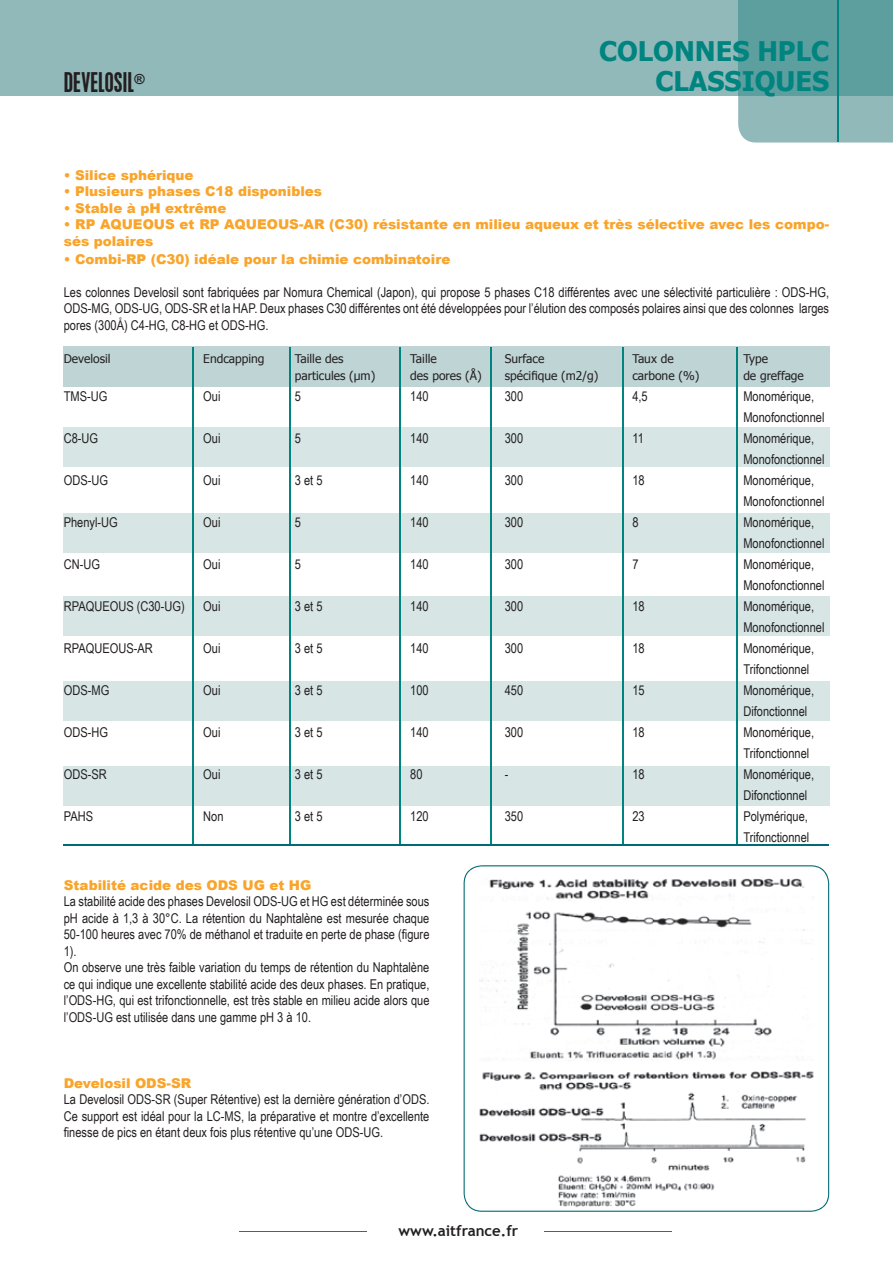
<style>
.page{position:relative;width:893px;height:1263px;background:#fff}
.page>*{position:absolute;margin:0;border:0;box-sizing:border-box;transform-origin:0 0}
.t1{font:700 27px "Tahoma";color:#008480}
.t2{font:condensed 24px "Placard";letter-spacing:.01em;color:#231f20}
.t3{font:700 15px "Trebuchet MS";color:#231f20}
.t4{font:13.5px/16.5px "Arial Narrow";color:#231f20}
.t5{font:900 13.5px/16.5px "Arial";color:#f9a42a}
.t6{font:12px "Tahoma";color:#231f20}
</style>
<div class="page">
<div style="left:0;top:0;width:738px;height:95px;background:#92b9ba"></div>
<hr style="left:239px;top:1231px;width:128px;height:1px;background:#008480">
<hr style="left:544px;top:1231px;width:128px;height:1px;background:#008480">
<div style="left:738px;top:95px;width:155px;height:48px;background:#92b9ba"></div>
<div style="left:738px;top:0;width:155px;height:95px;background:#5c9f9e"></div>
<hr style="left:837px;top:0;width:1px;height:142px;background:#008480">
<div style="left:64px;top:428px;width:766px;height:39px;background:#d7e5e5"></div>
<div style="left:64px;top:514px;width:766px;height:39px;background:#d7e5e5"></div>
<div style="left:64px;top:596px;width:766px;height:40px;background:#d7e5e5"></div>
<div style="left:64px;top:681px;width:766px;height:39px;background:#d7e5e5"></div>
<div style="left:64px;top:767px;width:766px;height:39px;background:#d7e5e5"></div>
<div style="left:63px;top:346px;width:766px;height:41px;background:#bfd4d5"></div>
<hr style="left:736px;top:347px;width:1px;height:497px;background:#008480">
<hr style="left:622px;top:347px;width:1px;height:497px;background:#008480">
<hr style="left:490px;top:347px;width:2px;height:497px;background:#008480">
<hr style="left:400px;top:347px;width:1px;height:497px;background:#008480">
<hr style="left:289px;top:347px;width:1px;height:497px;background:#008480">
<hr style="left:193px;top:347px;width:1px;height:497px;background:#008480">
<hr style="left:64px;top:845px;width:765px;height:1px;background:#006b73">
<svg style="left:464px;top:865px;width:365px;height:347px"></svg>
<img style="left:477px;top:1070px;width:339px;height:137px">
<h1 class="t1" style="left:599px;top:33px;width:232px">COLONNES HPLC</h1>
<h2 class="t2" style="left:64px;top:68px;width:82px">DEVELOSIL<sup>®</sup></h2>
<h1 class="t1" style="left:655px;top:63px;width:175px">CLASSIQUES</h1>
<p class="t5" style="left:64px;top:166px;width:131px">• Silice sphérique</p>
<p class="t5" style="left:64px;top:183px;width:260px">• Plusieurs phases C18 disponibles</p>
<p class="t5" style="left:64px;top:199px;width:164px">• Stable à pH extrême</p>
<p class="t5" style="left:64px;top:216px;width:767px">• RP AQUEOUS et RP AQUEOUS-AR (C30) résistante en milieu aqueux et très sélective avec les compo&shy;sés polaires</p>
<p class="t5" style="left:64px;top:250px;width:388px">• Combi-RP (C30) idéale pour la chimie combinatoire</p>
<p class="t4" style="left:64px;top:283px;width:767px;text-align:justify">Les colonnes Develosil sont fabriquées par Nomura Chemical (Japon), qui propose 5 phases C18 différentes avec une sélectivité particulière : ODS-HG, ODS-MG, ODS-UG, ODS-SR et la HAP. Deux phases C30 différentes ont été développées pour l’élution des composés polaires ainsi que des colonnes larges pores (300Å) C4-HG, C8-HG et ODS-HG.</p>
<p class="t6" style="left:64px;top:351px;width:48px">Develosil</p>
<p class="t6" style="left:203px;top:351px;width:63px">Endcapping</p>
<p class="t6" style="left:295px;top:351px;width:50px">Taille des</p>
<p class="t6" style="left:410px;top:351px;width:28px">Taille</p>
<p class="t6" style="left:505px;top:351px;width:41px">Surface</p>
<p class="t6" style="left:632px;top:351px;width:43px">Taux de</p>
<p class="t6" style="left:743px;top:351px;width:26px">Type</p>
<p class="t6" style="left:295px;top:367px;width:82px">particules (µm)</p>
<p class="t6" style="left:410px;top:367px;width:73px">des pores (Å)</p>
<p class="t6" style="left:505px;top:367px;width:95px">spécifique (m2/g)</p>
<p class="t6" style="left:632px;top:367px;width:68px">carbone (%)</p>
<p class="t6" style="left:743px;top:367px;width:62px">de greffage</p>
<p class="t4" style="left:64px;top:387px;width:45px">TMS-UG</p>
<p class="t4" style="left:203px;top:387px;width:19px">Oui</p>
<p class="t4" style="left:295px;top:387px;width:8px">5</p>
<p class="t4" style="left:410px;top:387px;width:20px">140</p>
<p class="t4" style="left:505px;top:387px;width:20px">300</p>
<p class="t4" style="left:632px;top:387px;width:17px">4,5</p>
<p class="t4" style="left:743px;top:385px;width:83px;line-height:21px">Monomérique,<br>Monofonctionnel</p>
<p class="t4" style="left:64px;top:429px;width:36px">C8-UG</p>
<p class="t4" style="left:203px;top:429px;width:19px">Oui</p>
<p class="t4" style="left:295px;top:429px;width:8px">5</p>
<p class="t4" style="left:410px;top:429px;width:20px">140</p>
<p class="t4" style="left:505px;top:429px;width:20px">300</p>
<p class="t4" style="left:632px;top:429px;width:13px">11</p>
<p class="t4" style="left:743px;top:427px;width:83px;line-height:21px">Monomérique,<br>Monofonctionnel</p>
<p class="t4" style="left:64px;top:471px;width:46px">ODS-UG</p>
<p class="t4" style="left:203px;top:471px;width:19px">Oui</p>
<p class="t4" style="left:295px;top:471px;width:29px">3 et 5</p>
<p class="t4" style="left:410px;top:471px;width:20px">140</p>
<p class="t4" style="left:505px;top:471px;width:20px">300</p>
<p class="t4" style="left:632px;top:471px;width:14px">18</p>
<p class="t4" style="left:743px;top:469px;width:83px;line-height:21px">Monomérique,<br>Monofonctionnel</p>
<p class="t4" style="left:64px;top:513px;width:56px">Phenyl-UG</p>
<p class="t4" style="left:203px;top:513px;width:19px">Oui</p>
<p class="t4" style="left:295px;top:513px;width:8px">5</p>
<p class="t4" style="left:410px;top:513px;width:20px">140</p>
<p class="t4" style="left:505px;top:513px;width:20px">300</p>
<p class="t4" style="left:632px;top:513px;width:8px">8</p>
<p class="t4" style="left:743px;top:511px;width:83px;line-height:21px">Monomérique,<br>Monofonctionnel</p>
<p class="t4" style="left:64px;top:555px;width:38px">CN-UG</p>
<p class="t4" style="left:203px;top:555px;width:19px">Oui</p>
<p class="t4" style="left:295px;top:555px;width:8px">5</p>
<p class="t4" style="left:410px;top:555px;width:20px">140</p>
<p class="t4" style="left:505px;top:555px;width:20px">300</p>
<p class="t4" style="left:632px;top:555px;width:8px">7</p>
<p class="t4" style="left:743px;top:553px;width:83px;line-height:21px">Monomérique,<br>Monofonctionnel</p>
<p class="t4" style="left:64px;top:597px;width:122px">RPAQUEOUS (C30-UG)</p>
<p class="t4" style="left:203px;top:597px;width:19px">Oui</p>
<p class="t4" style="left:295px;top:597px;width:29px">3 et 5</p>
<p class="t4" style="left:410px;top:597px;width:20px">140</p>
<p class="t4" style="left:505px;top:597px;width:20px">300</p>
<p class="t4" style="left:632px;top:597px;width:14px">18</p>
<p class="t4" style="left:743px;top:595px;width:83px;line-height:21px">Monomérique,<br>Monofonctionnel</p>
<p class="t4" style="left:64px;top:639px;width:90px">RPAQUEOUS-AR</p>
<p class="t4" style="left:203px;top:639px;width:19px">Oui</p>
<p class="t4" style="left:295px;top:639px;width:29px">3 et 5</p>
<p class="t4" style="left:410px;top:639px;width:20px">140</p>
<p class="t4" style="left:505px;top:639px;width:20px">300</p>
<p class="t4" style="left:632px;top:639px;width:14px">18</p>
<p class="t4" style="left:743px;top:637px;width:72px;line-height:21px">Monomérique,<br>Trifonctionnel</p>
<p class="t4" style="left:64px;top:681px;width:47px">ODS-MG</p>
<p class="t4" style="left:203px;top:681px;width:19px">Oui</p>
<p class="t4" style="left:295px;top:681px;width:29px">3 et 5</p>
<p class="t4" style="left:410px;top:681px;width:20px">100</p>
<p class="t4" style="left:505px;top:681px;width:20px">450</p>
<p class="t4" style="left:632px;top:681px;width:14px">15</p>
<p class="t4" style="left:743px;top:679px;width:72px;line-height:21px">Monomérique,<br>Difonctionnel</p>
<p class="t4" style="left:64px;top:723px;width:46px">ODS-HG</p>
<p class="t4" style="left:203px;top:723px;width:19px">Oui</p>
<p class="t4" style="left:295px;top:723px;width:29px">3 et 5</p>
<p class="t4" style="left:410px;top:723px;width:20px">140</p>
<p class="t4" style="left:505px;top:723px;width:20px">300</p>
<p class="t4" style="left:632px;top:723px;width:14px">18</p>
<p class="t4" style="left:743px;top:721px;width:72px;line-height:21px">Monomérique,<br>Trifonctionnel</p>
<p class="t4" style="left:64px;top:765px;width:45px">ODS-SR</p>
<p class="t4" style="left:203px;top:765px;width:19px">Oui</p>
<p class="t4" style="left:295px;top:765px;width:29px">3 et 5</p>
<p class="t4" style="left:410px;top:765px;width:14px">80</p>
<p class="t4" style="left:505px;top:765px;width:5px">-</p>
<p class="t4" style="left:632px;top:765px;width:14px">18</p>
<p class="t4" style="left:743px;top:763px;width:72px;line-height:21px">Monomérique,<br>Difonctionnel</p>
<p class="t4" style="left:64px;top:807px;width:31px">PAHS</p>
<p class="t4" style="left:203px;top:807px;width:22px">Non</p>
<p class="t4" style="left:295px;top:807px;width:29px">3 et 5</p>
<p class="t4" style="left:410px;top:807px;width:20px">120</p>
<p class="t4" style="left:505px;top:807px;width:20px">350</p>
<p class="t4" style="left:632px;top:807px;width:14px">23</p>
<p class="t4" style="left:743px;top:805px;width:68px;line-height:21px">Polymérique,<br>Trifonctionnel</p>
<p class="t5" style="left:64px;top:876px;width:249px">Stabilité acide des ODS UG et HG</p>
<p class="t4" style="left:64px;top:893px;width:367px">La stabilité acide des phases Develosil ODS-UG et HG est déterminée sous pH acide à 1,3 à 30°C. La rétention du Naphtalène est mesurée chaque 50-100 heures avec 70% de méthanol et traduite en perte de phase (figure 1).<br>On observe une très faible variation du temps de rétention du Naphtalène ce qui indique une excellente stabilité acide des deux phases. En pratique, l’ODS-HG, qui est trifonctionnelle, est très stable en milieu acide alors que l’ODS-UG est utilisée dans une gamme pH 3 à 10.</p>
<p class="t5" style="left:64px;top:1074px;width:129px">Develosil ODS-SR</p>
<p class="t4" style="left:64px;top:1091px;width:367px;text-align:justify">La Develosil ODS-SR (Super Rétentive) est la dernière génération d’ODS.<br>Ce support est idéal pour la LC-MS, la préparative et montre d’excellente finesse de pics en étant deux fois plus rétentive qu’une ODS-UG.</p>
<p class="t3" style="left:399px;top:1221px;width:121px">www.aitfrance.fr</p>
</div>
